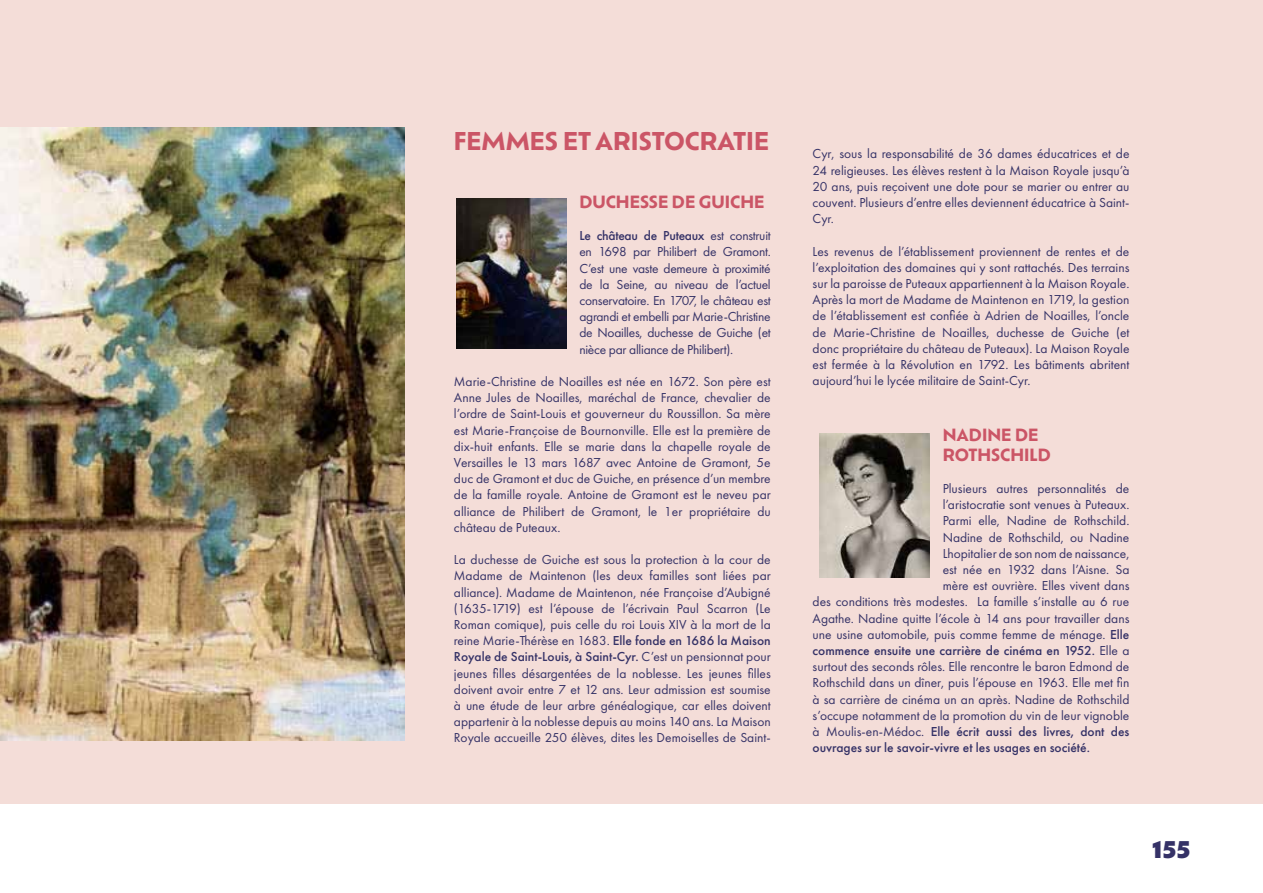
<style>
.page{position:relative;width:1263px;height:893px;background:#fff}
.page>*{position:absolute;margin:0;border:0;box-sizing:border-box;transform-origin:0 0}
.t1{font:700 24px "Ofelia Display";color:#cb5566}
.t2{font:800 22.5px "Ofelia Display";color:#353267}
.t3{font:700 16.5px/19.8px "Ofelia Display";color:#cb5566}
.t4{font:13.5px/16.2px "Futura PT";color:#353267;text-align:justify}
.t5{font:500 13.5px "Futura PT";color:#353267}
.s1{font-weight:500}
.s2{font-weight:400}
</style>
<div class="page">
<div style="left:0;top:0;width:1263px;height:804px;background:#f4ddd8"></div>
<img style="left:0;top:128px;width:405px;height:613px">
<img style="left:820px;top:433px;width:110px;height:145px">
<img style="left:457px;top:199px;width:110px;height:149px">
<h1 class="t1" style="left:454px;top:123px;width:317px">FEMMES ET ARISTOCRATIE</h1>
<p class="t3" style="left:579px;top:191px;width:187px">DUCHESSE DE GUICHE</p>
<p class="t4" style="left:579px;top:227px;width:193px"><span class="s1">Le château de Puteaux</span> est construit en 1698 par Philibert de Gramont.<br>C’est une vaste demeure à proximité de la Seine, au niveau de l’actuel conservatoire. En 1707, le château est agrandi et embelli par Marie-Christine de Noailles, duchesse de Guiche (et nièce par alliance de Philibert).</p>
<p class="t4" style="left:454px;top:373px;width:318px">Marie-Christine de Noailles est née en 1672. Son père est Anne Jules de Noailles, maréchal de France, chevalier de l’ordre de Saint-Louis et gouverneur du Roussillon. Sa mère est Marie-Françoise de Bournonville. Elle est la première de dix-huit enfants. Elle se marie dans la chapelle royale de Versailles le 13 mars 1687 avec Antoine de Gramont, 5e duc de Gramont et duc de Guiche, en présence d’un membre de la famille royale. Antoine de Gramont est le neveu par alliance de Philibert de Gramont, le 1er propriétaire du château de Puteaux.</p>
<p class="t4" style="left:454px;top:551px;width:318px">La duchesse de Guiche est sous la protection à la cour de Madame de Maintenon (les deux familles sont liées par alliance). Madame de Maintenon, née Françoise d’Aubigné (1635-1719) est l’épouse de l’écrivain Paul Scarron (Le Roman comique), puis celle du roi Louis XIV à la mort de la reine Marie-Thérèse en 1683. <span class="s1">Elle fonde en 1686 la Maison Royale de Saint-Louis, à Saint-Cyr.</span> C’est un pensionnat pour jeunes filles désargentées de la noblesse. Les jeunes filles doivent avoir entre 7 et 12 ans. Leur admission est soumise à une étude de leur arbre généalogique, car elles doivent appartenir à la noblesse depuis au moins 140 ans. La Maison Royale accueille 250 élèves, dites les Demoiselles de Saint-</p>
<p class="t4" style="left:813px;top:146px;width:318px">Cyr, sous la responsabilité de 36 dames éducatrices et de 24 religieuses. Les élèves restent à la Maison Royale jusqu’à 20 ans, puis reçoivent une dote pour se marier ou entrer au couvent. Plusieurs d’entre elles deviennent éducatrice à Saint-Cyr.</p>
<p class="t4" style="left:813px;top:243px;width:318px">Les revenus de l’établissement proviennent de rentes et de l’exploitation des domaines qui y sont rattachés. Des terrains sur la paroisse de Puteaux appartiennent à la Maison Royale.<br>Après la mort de Madame de Maintenon en 1719, la gestion de l’établissement est confiée à Adrien de Noailles, l’oncle de Marie-Christine de Noailles, duchesse de Guiche (et donc propriétaire du château de Puteaux). La Maison Royale est fermée à la Révolution en 1792. Les bâtiments abritent aujourd’hui le lycée militaire de Saint-Cyr.</p>
<p class="t3" style="left:943px;top:424px;width:110px">NADINE DE<br>ROTHSCHILD</p>
<p class="t4" style="left:943px;top:480px;width:188px">Plusieurs autres personnalités de</p>
<p class="t4" style="left:943px;top:496px;width:188px">l’aristocratie sont venues à Puteaux.</p>
<p class="t4" style="left:943px;top:513px;width:188px">Parmi elle, Nadine de Rothschild.</p>
<p class="t4" style="left:943px;top:529px;width:188px">Nadine de Rothschild, ou Nadine</p>
<p class="t4" style="left:943px;top:545px;width:188px">Lhopitalier de son nom de naissance,</p>
<p class="t4" style="left:943px;top:561px;width:188px">est née en 1932 dans l’Aisne. Sa</p>
<p class="t4" style="left:943px;top:577px;width:188px">mère est ouvrière. Elles vivent dans</p>
<p class="t4" style="left:813px;top:594px;width:318px">des conditions très modestes. La famille s’installe au 6 rue</p>
<p class="t4" style="left:813px;top:610px;width:318px">Agathe. Nadine quitte l’école à 14 ans pour travailler dans</p>
<p class="t4" style="left:813px;top:626px;width:318px">une usine automobile, puis comme femme de ménage. <span class="s1">Elle</span></p>
<p class="t5" style="left:813px;top:642px;width:318px">commence ensuite une carrière de cinéma en 1952. <span class="s2">Elle a</span></p>
<p class="t4" style="left:813px;top:658px;width:318px">surtout des seconds rôles. Elle rencontre le baron Edmond de</p>
<p class="t4" style="left:813px;top:675px;width:318px">Rothschild dans un dîner, puis l’épouse en 1963. Elle met fin</p>
<p class="t4" style="left:813px;top:691px;width:318px">à sa carrière de cinéma un an après. Nadine de Rothschild</p>
<p class="t4" style="left:813px;top:707px;width:318px">s’occupe notamment de la promotion du vin de leur vignoble</p>
<p class="t5" style="left:813px;top:723px;width:318px"><span class="s2">à Moulis-en-Médoc.</span> Elle écrit aussi des livres, dont des</p>
<p class="t5" style="left:813px;top:739px;width:279px">ouvrages sur le savoir-vivre et les usages en société.</p>
<h2 class="t2" style="left:1152px;top:834px;width:40px">155</h2>
</div>
